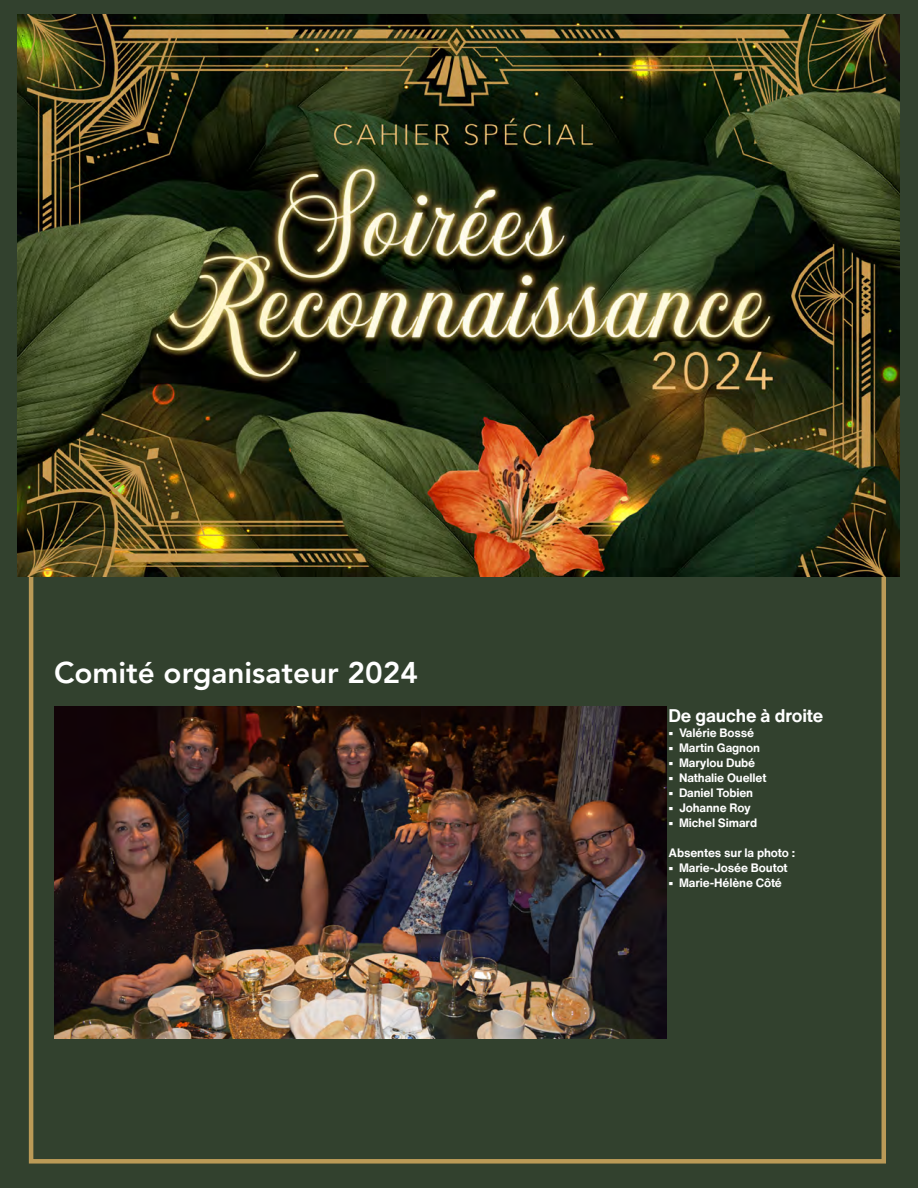
<style>
.page{position:relative;width:918px;height:1188px;background:#32412e}
.page>*{position:absolute;margin:0;border:0;box-sizing:border-box;transform-origin:0 0}
.t1{font:800 29.7px "Avenir LT Pro";color:#fff}
.t2{font:700 18px "Helvetica Now Text";letter-spacing:-.01em;color:#fff}
.t3{font:700 12px "Helvetica Now Text";letter-spacing:-.01em;color:#fff}
</style>
<div class="page">
<img style="left:18px;top:14px;width:882px;height:562px">
<img style="left:54px;top:706px;width:612px;height:332px">
<h1 class="t1" style="left:54px;top:656px;width:366px">Comité organisateur 2024</h1>
<h2 class="t2" style="left:669px;top:702px;width:156px">De gauche à droite</h2>
<p class="t3" style="left:669px;top:724px;width:87px">• Valérie Bossé</p>
<p class="t3" style="left:669px;top:739px;width:93px">• Martin Gagnon</p>
<p class="t3" style="left:669px;top:754px;width:88px">• Marylou Dubé</p>
<p class="t3" style="left:669px;top:769px;width:100px">• Nathalie Ouellet</p>
<p class="t3" style="left:669px;top:784px;width:86px">• Daniel Tobien</p>
<p class="t3" style="left:669px;top:799px;width:84px">• Johanne Roy</p>
<p class="t3" style="left:669px;top:814px;width:90px">• Michel Simard</p>
<p class="t3" style="left:669px;top:844px;width:128px">Absentes sur la photo :</p>
<p class="t3" style="left:669px;top:859px;width:121px">• Marie-Josée Boutot</p>
<p class="t3" style="left:669px;top:874px;width:115px">• Marie-Hélène Côté</p>
</div>
